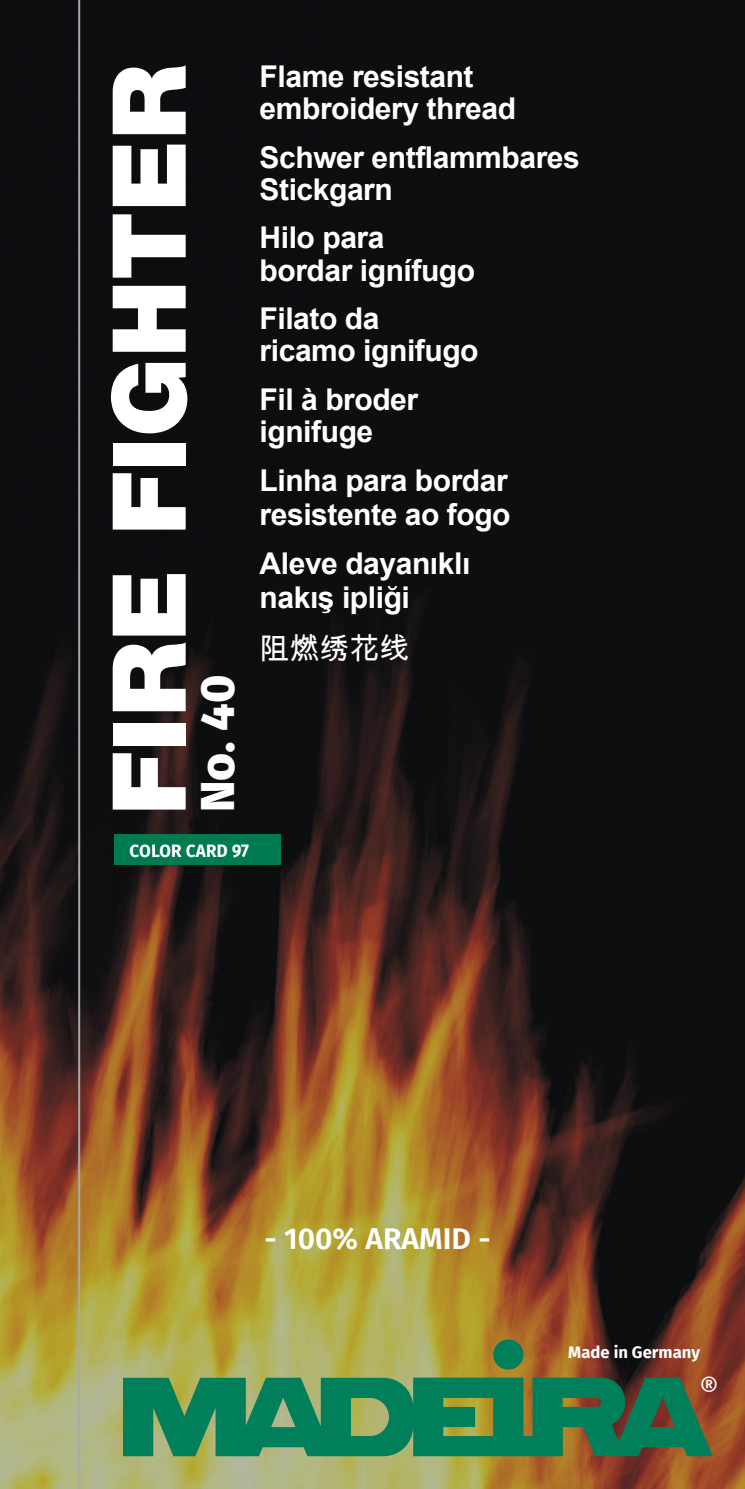
<style>
.page{position:relative;width:745px;height:1489px;background:#fff}
.page>*{position:absolute;margin:0;border:0;box-sizing:border-box;transform-origin:0 0}
.t1{font:800 48px "Fira Sans";color:#fff}
.t2{font:700 30px/32px "Arial";letter-spacing:-.015em;color:#fff}
.t3{font:600 30px "Fira Sans";color:#fff}
.t4{font:30px "Arial Unicode MS";color:#fff}
.t5{font:30px "Fira Sans";color:#fff}
.t6{font:700 16.75px "Fira Sans";color:#fff}
</style>
<div class="page">
<div style="left:0;top:0;width:321px;height:574px;background:#0c0d0f"></div>
<img style="left:321px;top:0;width:423px;height:1488px">
<img style="left:0;top:574px;width:322px;height:914px">
<svg style="left:123px;top:1377px;width:589px;height:78px;background:#278055"></svg>
<div style="left:493px;top:1339px;width:30px;height:30px;background:#007f5a;border-radius:50%"></div>
<hr style="left:78px;top:0;width:2px;height:1488px;background:#a8a9ad">
<svg style="left:113px;top:753px;width:72px;height:56px"></svg>
<div style="left:113px;top:722px;width:72px;height:23px;background:#fff"></div>
<svg style="left:113px;top:642px;width:72px;height:69px"></svg>
<svg style="left:113px;top:574px;width:72px;height:61px"></svg>
<svg style="left:113px;top:473px;width:72px;height:56px"></svg>
<div style="left:113px;top:443px;width:72px;height:22px;background:#fff"></div>
<svg style="left:111px;top:363px;width:76px;height:70px"></svg>
<svg style="left:113px;top:286px;width:72px;height:66px"></svg>
<svg style="left:113px;top:214px;width:72px;height:64px"></svg>
<svg style="left:113px;top:145px;width:72px;height:61px"></svg>
<svg style="left:113px;top:65px;width:72px;height:69px"></svg>
<img style="left:114px;top:834px;width:166px;height:30px">
<h1 class="t1" style="left:175px;top:812px;width:139px;rotate:-90deg">No. 40</h1>
<p class="t2" style="left:259px;top:61px;width:258px">Flame resistant embroidery thread</p>
<p class="t2" style="left:259px;top:142px;width:321px">Schwer entflammbares<br>Stickgarn</p>
<p class="t2" style="left:259px;top:223px;width:217px">Hilo para bordar ignífugo</p>
<p class="t2" style="left:259px;top:304px;width:220px">Filato da ricamo ignifugo</p>
<p class="t2" style="left:259px;top:384px;width:160px">Fil à broder ignifuge</p>
<p class="t2" style="left:259px;top:464px;width:252px;line-height:34.2px">Linha para bordar resistente ao fogo</p>
<p class="t2" style="left:259px;top:547px;width:212px;line-height:34.2px">Aleve dayanıklı nakış ipliği</p>
<p class="t4" style="left:259px;top:626px;width:151px">阻燃绣花线</p>
<p class="t3" style="left:264px;top:1213px;width:227px">- 100% ARAMID -</p>
<p class="t6" style="left:568px;top:1337px;width:133px">Made in Germany</p>
<p class="t5" style="left:699px;top:1365px;width:21px">®</p>
</div>
